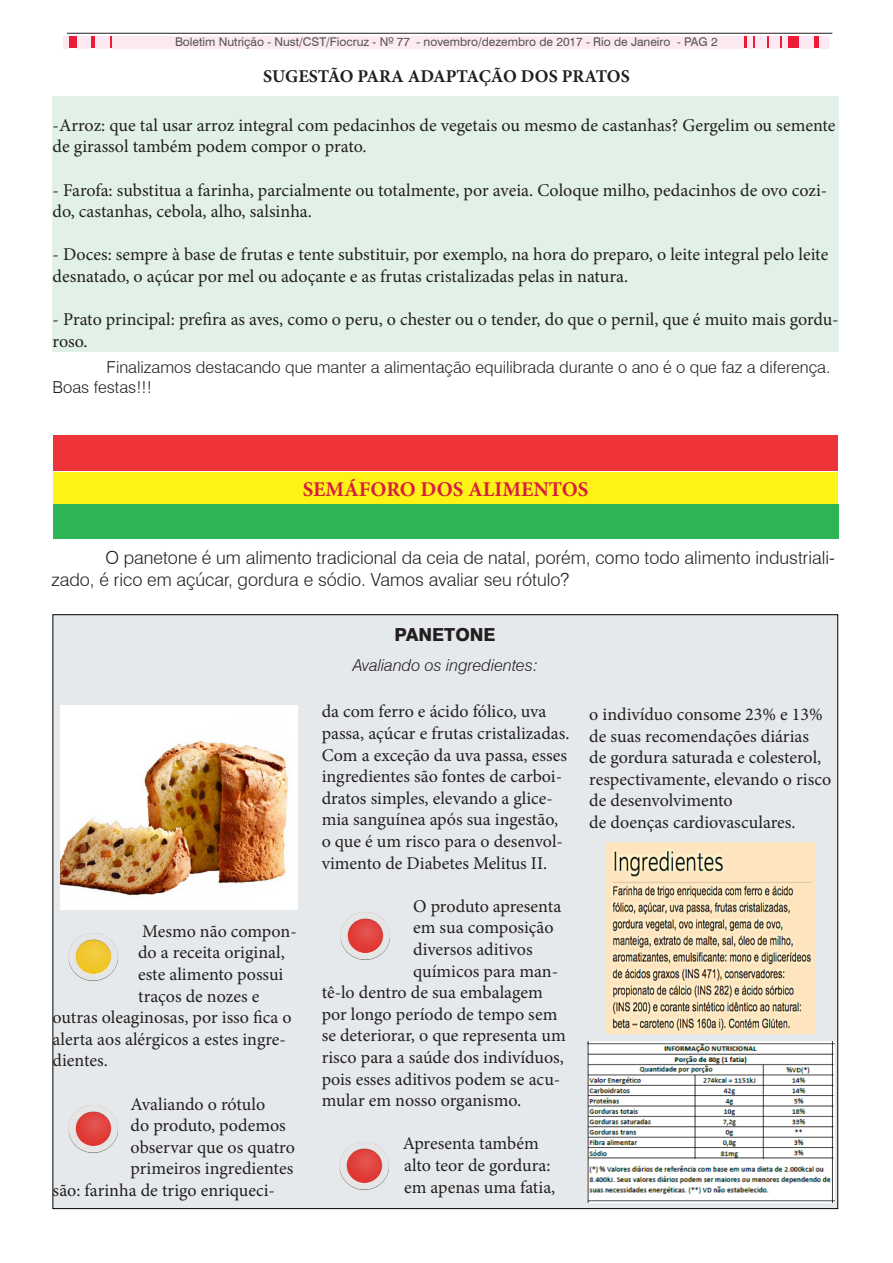
<style>
.page{position:relative;width:893px;height:1263px;background:#fff}
.page>*{position:absolute;margin:0;border:0;box-sizing:border-box;transform-origin:0 0}
.t1{font:700 21px "Minion Pro";color:#d71d40}
.t2{font:18px/21.6px "Minion Pro";color:#231f20}
.t3{font:300 18px/21.6px "Swiss 721 BT";color:#231f20}
.t4{font:700 18px "Minion Pro";color:#231f20}
.t5{font:800 18px "Swiss 721 BT";color:#231f20}
.t6{font:300 16.5px/19.8px "Swiss 721 BT";color:#231f20}
.t7{font:italic 300 16.5px "Swiss 721 BT";color:#231f20}
.t8{font:12px "Swiss 721 BT";color:#545557}
</style>
<div class="page">
<div style="left:64px;top:36px;width:765px;height:12px;background:#ed1a38"></div>
<div style="left:112px;top:36px;width:632px;height:12px;background:#fce9f1"></div>
<div style="left:96px;top:36px;width:14px;height:12px;background:#fce9f1"></div>
<div style="left:77px;top:36px;width:13px;height:12px;background:#fce9f1"></div>
<div style="left:64px;top:36px;width:5px;height:12px;background:#fce9f1"></div>
<div style="left:819px;top:36px;width:10px;height:12px;background:#fce9f1"></div>
<div style="left:800px;top:36px;width:14px;height:12px;background:#fce9f1"></div>
<div style="left:782px;top:36px;width:6px;height:12px;background:#fce9f1"></div>
<div style="left:769px;top:36px;width:10px;height:12px;background:#fce9f1"></div>
<div style="left:755px;top:36px;width:11px;height:12px;background:#fce9f1"></div>
<div style="left:747px;top:36px;width:6px;height:12px;background:#fce9f1"></div>
<hr style="left:67px;top:33px;width:765px;height:1px;background:#231f20">
<div style="left:52px;top:614px;width:786px;height:595px;background:#e6e9eb;border:1px solid #000"></div>
<div style="left:53px;top:435px;width:785px;height:35px;background:#ee3439"></div>
<div style="left:53px;top:472px;width:785px;height:36px;background:#fff215"></div>
<div style="left:53px;top:504px;width:786px;height:35px;background:#2db455"></div>
<img style="left:68px;top:933px;width:50px;height:48px">
<img style="left:68px;top:1105px;width:50px;height:48px">
<div style="left:53px;top:96px;width:786px;height:255px;background:#e1f1e7"></div>
<img style="left:61px;top:705px;width:237px;height:204px">
<img style="left:339px;top:1142px;width:50px;height:48px">
<img style="left:340px;top:912px;width:50px;height:48px">
<img style="left:606px;top:842px;width:210px;height:192px">
<img style="left:588px;top:1041px;width:246px;height:161px">
<p class="t8" style="left:175px;top:33px;width:544px">Boletim Nutrição - Nust/CST/Fiocruz - Nº 77 - novembro/dezembro de 2017 - Rio de Janeiro - PAG 2</p>
<p class="t4" style="left:263px;top:63px;width:368px">SUGESTÃO PARA ADAPTAÇÃO DOS PRATOS</p>
<p class="t2" style="left:53px;top:114px;width:784px">-Arroz: que tal usar arroz integral com pedacinhos de vegetais ou mesmo de castanhas? Gergelim ou semente de girassol também podem compor o prato.</p>
<p class="t2" style="left:53px;top:179px;width:776px">- Farofa: substitua a farinha, parcialmente ou totalmente, por aveia. Coloque milho, pedacinhos de ovo cozi&shy;do, castanhas, cebola, alho, salsinha.</p>
<p class="t2" style="left:53px;top:244px;width:777px">- Doces: sempre à base de frutas e tente substituir, por exemplo, na hora do preparo, o leite integral pelo leite desnatado, o açúcar por mel ou adoçante e as frutas cristalizadas pelas in natura.</p>
<p class="t2" style="left:53px;top:309px;width:788px">- Prato principal: prefira as aves, como o peru, o chester ou o tender, do que o pernil, que é muito mais gordu&shy;roso.</p>
<p class="t6" style="left:53px;top:357px;width:779px;text-indent:54px">Finalizamos destacando que manter a alimentação equilibrada durante o ano é o que faz a diferença.<br>Boas festas!!!</p>
<p class="t1" style="left:303px;top:475px;width:287px">SEMÁFORO DOS ALIMENTOS</p>
<p class="t3" style="left:51px;top:547px;width:785px;text-indent:54px">O panetone é um alimento tradicional da ceia de natal, porém, como todo alimento industriali&shy;zado, é rico em açúcar, gordura e sódio. Vamos avaliar seu rótulo?</p>
<p class="t5" style="left:394px;top:624px;width:103px">PANETONE</p>
<p class="t2" style="left:142px;top:920px;width:156px">Mesmo não compon-</p>
<p class="t2" style="left:138px;top:942px;width:148px">do a receita original,</p>
<p class="t2" style="left:138px;top:963px;width:147px">este alimento possui</p>
<p class="t2" style="left:138px;top:985px;width:123px">traços de nozes e</p>
<p class="t2" style="left:53px;top:1007px;width:241px">outras oleaginosas, por isso fica o</p>
<p class="t2" style="left:53px;top:1028px;width:235px">alerta aos alérgicos a estes ingre-</p>
<p class="t2" style="left:53px;top:1050px;width:57px">dientes.</p>
<p class="t2" style="left:131px;top:1093px;width:136px">Avaliando o rótulo</p>
<p class="t2" style="left:131px;top:1115px;width:157px">do produto, podemos</p>
<p class="t2" style="left:131px;top:1136px;width:166px">observar que os quatro</p>
<p class="t2" style="left:131px;top:1158px;width:164px">primeiros ingredientes</p>
<p class="t2" style="left:53px;top:1179px;width:224px">são: farinha de trigo enriqueci-</p>
<p class="t7" style="left:353px;top:655px;width:187px">Avaliando os ingredientes:</p>
<p class="t2" style="left:322px;top:701px;width:249px">da com ferro e ácido fólico, uva passa, açúcar e frutas cristalizadas.<br>Com a exceção da uva passa, esses ingredientes são fontes de carboi&shy;dratos simples, elevando a glice&shy;mia sanguínea após sua ingestão, o que é um risco para o desenvol&shy;vimento de Diabetes Melitus II.</p>
<p class="t2" style="left:413px;top:895px;width:150px">O produto apresenta</p>
<p class="t2" style="left:413px;top:917px;width:142px">em sua composição</p>
<p class="t2" style="left:413px;top:938px;width:121px">diversos aditivos</p>
<p class="t2" style="left:413px;top:960px;width:147px">químicos para man-</p>
<p class="t2" style="left:322px;top:982px;width:223px">tê-lo dentro de sua embalagem</p>
<p class="t2" style="left:322px;top:1003px;width:237px">por longo período de tempo sem</p>
<p class="t2" style="left:322px;top:1025px;width:246px">se deteriorar, o que representa um</p>
<p class="t2" style="left:322px;top:1046px;width:244px">risco para a saúde dos indivíduos,</p>
<p class="t2" style="left:322px;top:1068px;width:240px">pois esses aditivos podem se acu-</p>
<p class="t2" style="left:322px;top:1090px;width:201px">mular em nosso organismo.</p>
<p class="t2" style="left:403px;top:1133px;width:154px">Apresenta também alto teor de gordura: em apenas uma fatia,</p>
<p class="t2" style="left:589px;top:704px;width:243px">o indivíduo consome 23% e 13% de suas recomendações diárias<br>de gordura saturada e colesterol, respectivamente, elevando o risco de desenvolvimento</p>
<p class="t2" style="left:589px;top:812px;width:208px">de doenças cardiovasculares.</p>
</div>
